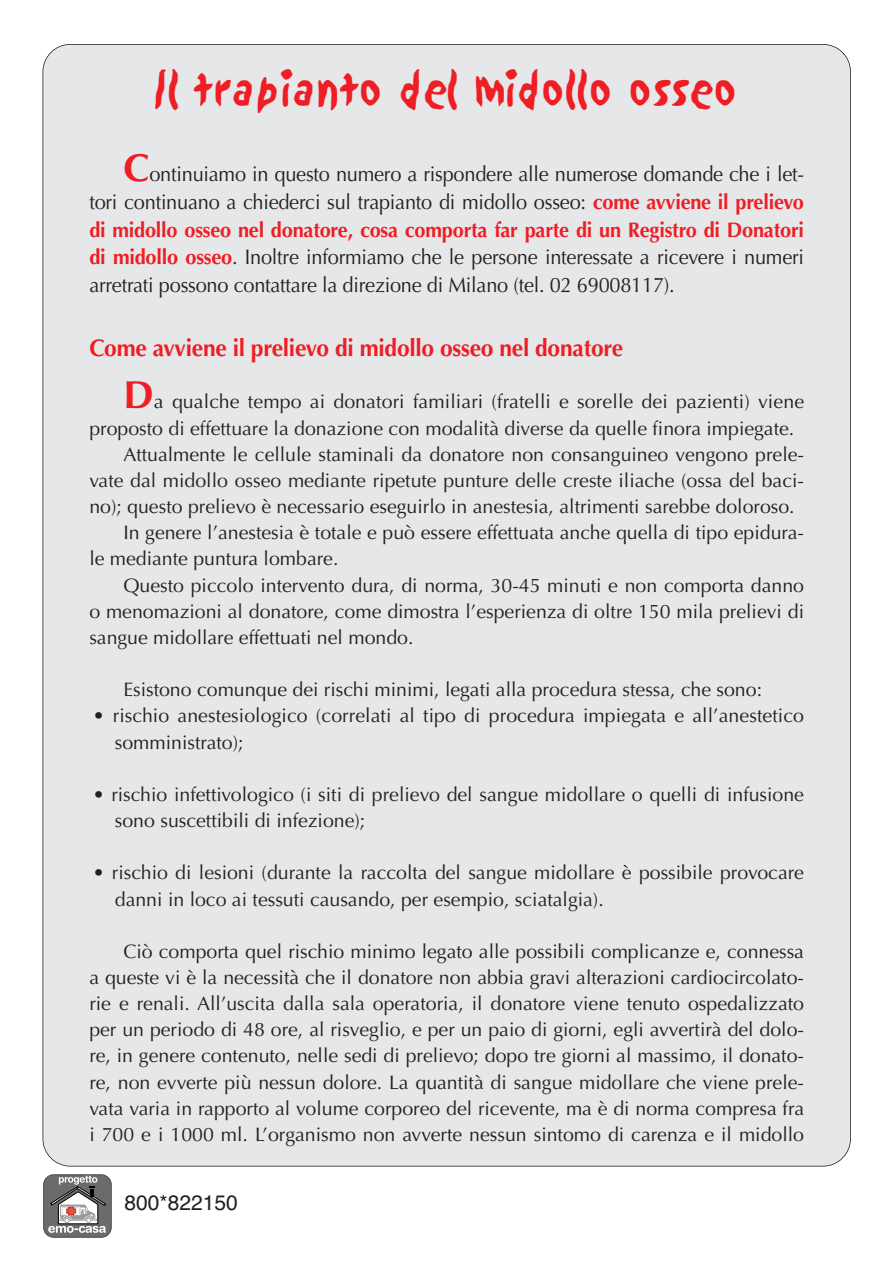
<style>
.page{position:relative;width:893px;height:1263px;background:#fff}
.page>*{position:absolute;margin:0;border:0;box-sizing:border-box;transform-origin:0 0}
.t1{font:45px "Sand";letter-spacing:-.025em;color:#ee1e24;scale:.85 1}
.t2{font:700 24px "Optima";letter-spacing:-.01em;color:#ee1e24;scale:.95 1}
.t3{font:21px/27.6px "Optima";letter-spacing:-.01em;color:#231f20;text-align:justify;scale:.95 1}
.t4{font:21px "Helvetica";color:#231f20}
.t5{font:19.5px/26.1px "Optima";color:#231f20}
.s1{font-weight:700;font-size:39px;color:#ee1e24}
.s2{font-weight:700;color:#ee1e24}
</style>
<div class="page">
<div style="left:43px;top:44px;width:807px;height:1122px;background:#e6e7e9;border-radius:27px"></div>
<div style="left:43px;top:1175px;width:68px;height:63px;background:#6b6b6b;border:1px solid #4d4d4d;border-radius:10px"></div>
<svg style="left:48px;top:1176px;width:58px;height:57px"></svg>
<h1 class="t1" style="left:155px;top:70px;width:687px">Il trapianto del midollo osseo</h1>
<p class="t3" style="left:89px;top:162px;width:753px;text-indent:34px"><span class="s1">C</span>ontinuiamo in questo numero a rispondere alle numerose domande che i let&shy;tori continuano a chiederci sul trapianto di midollo osseo: <span class="s2">come avviene il prelievo di midollo osseo nel donatore, cosa comporta far parte di un Registro di Donatori di midollo osseo</span>. Inoltre informiamo che le persone interessate a ricevere i numeri arretrati possono contattare la direzione di Milano (tel. 02 69008117).</p>
<p class="t2" style="left:89px;top:338px;width:563px">Come avviene il prelievo di midollo osseo nel donatore</p>
<p class="t5" style="left:123px;top:391px;width:682px"><span class="s1">D</span>a qualche tempo ai donatori familiari (fratelli e sorelle dei pazienti) viene</p>
<p class="t5" style="left:89px;top:417px;width:706px">proposto di effettuare la donazione con modalità diverse da quelle finora impiegate.</p>
<p class="t5" style="left:123px;top:443px;width:682px">Attualmente le cellule staminali da donatore non consanguineo vengono prele-</p>
<p class="t5" style="left:89px;top:469px;width:716px">vate dal midollo osseo mediante ripetute punture delle creste iliache (ossa del baci-</p>
<p class="t5" style="left:89px;top:495px;width:707px">no); questo prelievo è necessario eseguirlo in anestesia, altrimenti sarebbe doloroso.</p>
<p class="t5" style="left:123px;top:522px;width:682px">In genere l’anestesia è totale e può essere effettuata anche quella di tipo epidura-</p>
<p class="t5" style="left:89px;top:548px;width:250px">le mediante puntura lombare.</p>
<p class="t5" style="left:123px;top:574px;width:682px">Questo piccolo intervento dura, di norma, 30-45 minuti e non comporta danno</p>
<p class="t5" style="left:89px;top:600px;width:716px">o menomazioni al donatore, come dimostra l’esperienza di oltre 150 mila prelievi di</p>
<p class="t5" style="left:89px;top:626px;width:325px">sangue midollare effettuati nel mondo.</p>
<p class="t5" style="left:123px;top:678px;width:640px">Esistono comunque dei rischi minimi, legati alla procedura stessa, che sono:</p>
<p class="t5" style="left:115px;top:705px;width:690px;text-indent:-22px">• rischio anestesiologico (correlati al tipo di procedura impiegata e all’anestetico somministrato);</p>
<p class="t5" style="left:115px;top:783px;width:690px;text-indent:-22px">• rischio infettivologico (i siti di prelievo del sangue midollare o quelli di infusione sono suscettibili di infezione);</p>
<p class="t5" style="left:115px;top:862px;width:690px;text-indent:-22px">• rischio di lesioni (durante la raccolta del sangue midollare è possibile provocare danni in loco ai tessuti causando, per esempio, sciatalgia).</p>
<p class="t5" style="left:89px;top:940px;width:716px;text-align:justify;text-indent:34px">Ciò comporta quel rischio minimo legato alle possibili complicanze e, connessa a queste vi è la necessità che il donatore non abbia gravi alterazioni cardiocircolato&shy;rie e renali. All’uscita dalla sala operatoria, il donatore viene tenuto ospedalizzato per un periodo di 48 ore, al risveglio, e per un paio di giorni, egli avvertirà del dolo&shy;re, in genere contenuto, nelle sedi di prelievo; dopo tre giorni al massimo, il donato&shy;re, non evverte più nessun dolore. La quantità di sangue midollare che viene prele&shy;vata varia in rapporto al volume corporeo del ricevente, ma è di norma compresa fra i 700 e i 1000 ml. L’organismo non avverte nessun sintomo di carenza e il midollo</p>
<p class="t4" style="left:125px;top:1195px;width:115px">800*822150</p>
</div>
